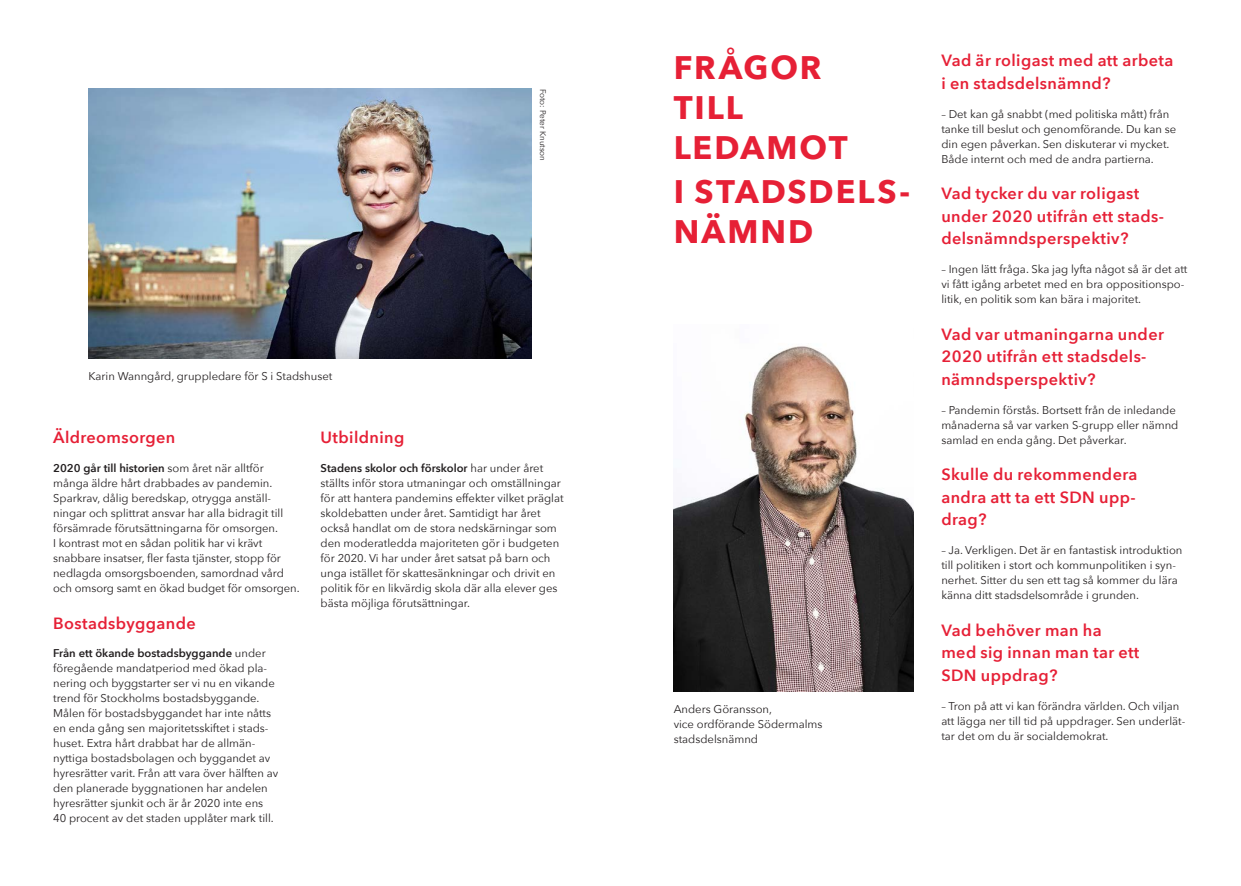
<style>
.page{position:relative;width:1241px;height:886px;background:#fff}
.page>*{position:absolute;margin:0;border:0;box-sizing:border-box;transform-origin:0 0}
.Versal_rubrik{font:700 32.5px/40px "Avenir Next";letter-spacing:.06em;color:#e62036}
.R3_2021_intervjufråg{font:600 16.25px/22.5px "Avenir Next";letter-spacing:.025em;color:#e62036}
.Löpande_u_indrag{font:11.25px/15px "Avenir Next";color:#231f20}
.Löpande_u_indrag-2{font:8.12px "Avenir Next";color:#231f20}
.s1{font-weight:600}
</style>
<div class="page">
<img style="left:673px;top:346px;width:239px;height:345px">
<img style="left:89px;top:89px;width:442px;height:269px">
<p class="Löpande_u_indrag" style="left:89px;top:368px;width:245px">Karin Wanngård, gruppledare för S i Stadshuset</p>
<p class="Löpande_u_indrag-2" style="left:549px;top:89px;width:74px;rotate:90deg">Foto: Peter Knutson</p>
<p class="R3_2021_intervjufråg" style="left:53px;top:426px;width:124px">Äldreomsorgen</p>
<p class="Löpande_u_indrag" style="left:53px;top:460px;width:248px"><span class="s1">2020 går till historien</span> som året när alltför många äldre hårt drabbades av pandemin.<br>Sparkrav, dålig beredskap, otrygga anställ&shy;ningar och splittrat ansvar har alla bidragit till försämrade förutsättningarna för omsorgen.<br>I kontrast mot en sådan politik har vi krävt snabbare insatser, fler fasta tjänster, stopp för nedlagda omsorgsboenden, samordnad vård och omsorg samt en ökad budget för omsorgen.</p>
<p class="R3_2021_intervjufråg" style="left:53px;top:611px;width:144px">Bostadsbyggande</p>
<p class="Löpande_u_indrag" style="left:53px;top:645px;width:226px"><span class="s1">Från ett ökande bostadsbyggande</span> under föregående mandatperiod med ökad pla&shy;nering och byggstarter ser vi nu en vikande trend för Stockholms bostadsbyggande.<br>Målen för bostadsbyggandet har inte nåtts en enda gång sen majoritetsskiftet i stads&shy;huset. Extra hårt drabbat har de allmän&shy;nyttiga bostadsbolagen och byggandet av hyresrätter varit. Från att vara över hälften av den planerade byggnationen har andelen hyresrätter sjunkit och är år 2020 inte ens 40 procent av det staden upplåter mark till.</p>
<p class="R3_2021_intervjufråg" style="left:320px;top:426px;width:85px">Utbildning</p>
<p class="Löpande_u_indrag" style="left:320px;top:460px;width:244px"><span class="s1">Stadens skolor och förskolor</span> har under året ställts inför stora utmaningar och omställningar för att hantera pandemins effekter vilket präglat skoldebatten under året. Samtidigt har året också handlat om de stora nedskärningar som den moderatledda majoriteten gör i budgeten för 2020. Vi har under året satsat på barn och unga istället för skattesänkningar och drivit en politik för en likvärdig skola där alla elever ges bästa möjliga förutsättningar.</p>
<p class="Versal_rubrik" style="left:673px;top:47px;width:175px">FRÅGOR<br>TILL<br>LEDAMOT</p>
<p class="Versal_rubrik" style="left:673px;top:171px;width:238px">I STADSDELS-<br>NÄMND</p>
<p class="Löpande_u_indrag" style="left:673px;top:701px;width:150px">Anders Göransson,<br>vice ordförande Södermalms stadsdelsnämnd</p>
<p class="R3_2021_intervjufråg" style="left:941px;top:49px;width:233px">Vad är roligast med att arbeta i en stadsdelsnämnd?</p>
<p class="Löpande_u_indrag" style="left:941px;top:106px;width:236px">– Det kan gå snabbt (med politiska mått) från tanke till beslut och genomförande. Du kan se din egen påverkan. Sen diskuterar vi mycket.<br>Både internt och med de andra partierna.</p>
<p class="R3_2021_intervjufråg" style="left:941px;top:182px;width:224px">Vad tycker du var roligast under 2020 utifrån ett stads&shy;delsnämndsperspektiv?</p>
<p class="Löpande_u_indrag" style="left:941px;top:261px;width:247px">– Ingen lätt fråga. Ska jag lyfta något så är det att vi fått igång arbetet med en bra oppositionspo&shy;litik, en politik som kan bära i majoritet.</p>
<p class="R3_2021_intervjufråg" style="left:941px;top:322px;width:224px">Vad var utmaningarna under<br>2020 utifrån ett stadsdels&shy;nämndsperspektiv?</p>
<p class="Löpande_u_indrag" style="left:941px;top:402px;width:238px">– Pandemin förstås. Bortsett från de inledande månaderna så var varken S-grupp eller nämnd samlad en enda gång. Det påverkar.</p>
<p class="R3_2021_intervjufråg" style="left:941px;top:463px;width:197px;text-align:justify">Skulle du rekommendera andra att ta ett SDN upp&shy;drag?</p>
<p class="Löpande_u_indrag" style="left:941px;top:542px;width:242px">– Ja. Verkligen. Det är en fantastisk introduktion till politiken i stort och kommunpolitiken i syn&shy;nerhet. Sitter du sen ett tag så kommer du lära känna ditt stadsdelsområde i grunden.</p>
<p class="R3_2021_intervjufråg" style="left:941px;top:618px;width:199px">Vad behöver man ha med sig innan man tar ett<br>SDN uppdrag?</p>
<p class="Löpande_u_indrag" style="left:941px;top:698px;width:245px">– Tron på att vi kan förändra världen. Och viljan att lägga ner till tid på uppdrager. Sen underlät&shy;tar det om du är socialdemokrat.</p>
</div>
